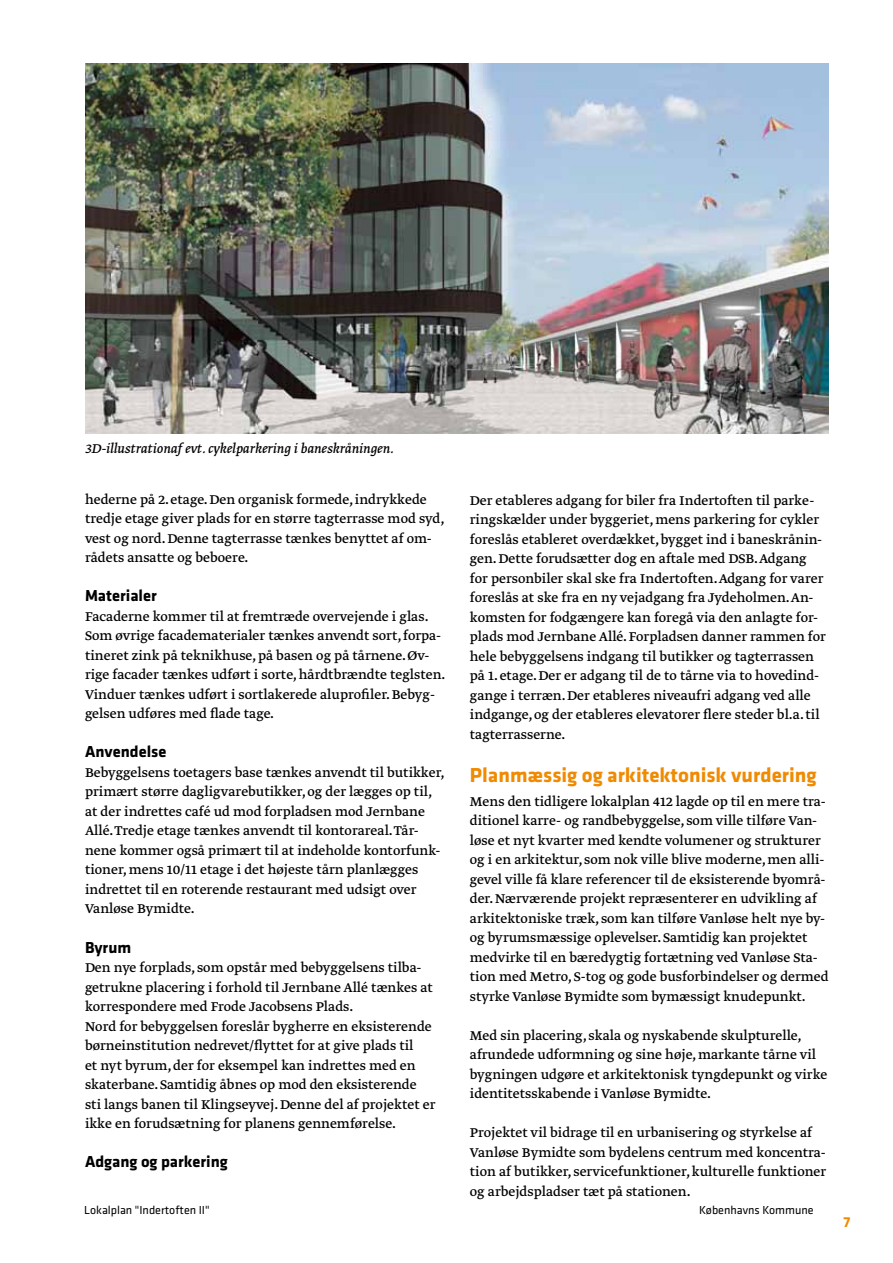
<style>
.page{position:relative;width:893px;height:1263px;background:#fff}
.page>*{position:absolute;margin:0;border:0;box-sizing:border-box;transform-origin:0 0}
.t1{font:700 21px "Klavika";color:#f08a00}
.t2{font:700 16.5px "Klavika";color:#000}
.t3{font:15px/19.5px "Greta Text";color:#000}
.t4{font:italic 15px "Greta Text";color:#000}
.t5{font:700 15px "Klavika";color:#f08a00}
.t6{font:12px "Klavika";color:#000}
</style>
<div class="page">
<img style="left:85px;top:64px;width:743px;height:369px">
<p class="t4" style="left:85px;top:442px;width:310px">3D-illustrationaf evt. cykelparkering i baneskråningen.</p>
<p class="t3" style="left:85px;top:490px;width:361px">hederne på 2. etage. Den organisk formede, indrykkede tredje etage giver plads for en større tagterrasse mod syd, vest og nord. Denne tagterrasse tænkes benyttet af om&shy;rådets ansatte og beboere.</p>
<p class="t2" style="left:85px;top:590px;width:73px">Materialer</p>
<p class="t3" style="left:85px;top:607px;width:362px">Facaderne kommer til at fremtræde overvejende i glas.<br>Som øvrige facadematerialer tænkes anvendt sort, forpa&shy;tineret zink på teknikhuse, på basen og på tårnene. Øv&shy;rige facader tænkes udført i sorte, hårdtbrændte teglsten.<br>Vinduer tænkes udført i sortlakerede aluprofiler. Bebyg&shy;gelsen udføres med flade tage.</p>
<p class="t2" style="left:85px;top:745px;width:83px">Anvendelse</p>
<p class="t3" style="left:85px;top:763px;width:361px">Bebyggelsens toetagers base tænkes anvendt til butikker, primært større dagligvarebutikker, og der lægges op til, at der indrettes café ud mod forpladsen mod Jernbane Allé. Tredje etage tænkes anvendt til kontorareal. Tår&shy;nene kommer også primært til at indeholde kontorfunk&shy;tioner, mens 10/11 etage i det højeste tårn planlægges indrettet til en roterende restaurant med udsigt over Vanløse Bymidte.</p>
<p class="t2" style="left:85px;top:941px;width:48px">Byrum</p>
<p class="t3" style="left:85px;top:958px;width:352px">Den nye forplads, som opstår med bebyggelsens tilba&shy;getrukne placering i forhold til Jernbane Allé tænkes at korrespondere med Frode Jacobsens Plads.<br>Nord for bebyggelsen foreslår bygherre en eksisterende børneinstitution nedrevet/flyttet for at give plads til<br>et nyt byrum, der for eksempel kan indrettes med en skaterbane. Samtidig åbnes op mod den eksisterende sti langs banen til Klingseyvej. Denne del af projektet er ikke en forudsætning for planens gennemførelse.</p>
<p class="t2" style="left:85px;top:1155px;width:144px">Adgang og parkering</p>
<p class="t3" style="left:470px;top:491px;width:358px">Der etableres adgang for biler fra Indertoften til parke&shy;ringskælder under byggeriet, mens parkering for cykler foreslås etableret overdækket, bygget ind i baneskrånin&shy;gen. Dette forudsætter dog en aftale med DSB. Adgang for personbiler skal ske fra Indertoften. Adgang for varer foreslås at ske fra en ny vejadgang fra Jydeholmen. An&shy;komsten for fodgængere kan foregå via den anlagte for&shy;plads mod Jernbane Allé. Forpladsen danner rammen for hele bebyggelsens indgang til butikker og tagterrassen på 1. etage. Der er adgang til de to tårne via to hovedind&shy;gange i terræn. Der etableres niveaufri adgang ved alle indgange, og der etableres elevatorer flere steder bl.a. til tagterrasserne.</p>
<h1 class="t1" style="left:470px;top:767px;width:348px">Planmæssig og arkitektonisk vurdering</h1>
<p class="t3" style="left:470px;top:792px;width:360px">Mens den tidligere lokalplan 412 lagde op til en mere tra&shy;ditionel karre- og randbebyggelse, som ville tilføre Van&shy;løse et nyt kvarter med kendte volumener og strukturer og i en arkitektur, som nok ville blive moderne, men alli&shy;gevel ville få klare referencer til de eksisterende byområ&shy;der. Nærværende projekt repræsenterer en udvikling af arkitektoniske træk, som kan tilføre Vanløse helt nye by&shy;og byrumsmæssige oplevelser. Samtidig kan projektet medvirke til en bæredygtig fortætning ved Vanløse Sta&shy;tion med Metro, S-tog og gode busforbindelser og dermed styrke Vanløse Bymidte som bymæssigt knudepunkt.</p>
<p class="t3" style="left:470px;top:1026px;width:359px">Med sin placering, skala og nyskabende skulpturelle, afrundede udformning og sine høje, markante tårne vil bygningen udgøre et arkitektonisk tyngdepunkt og virke identitetsskabende i Vanløse Bymidte.</p>
<p class="t3" style="left:470px;top:1123px;width:358px">Projektet vil bidrage til en urbanisering og styrkelse af Vanløse Bymidte som bydelens centrum med koncentra&shy;tion af butikker, servicefunktioner, kulturelle funktioner og arbejdspladser tæt på stationen.</p>
<p class="t6" style="left:84px;top:1205px;width:127px">Lokalplan "Indertoften II"</p>
<p class="t6" style="left:699px;top:1205px;width:116px">Københavns Kommune</p>
<p class="t5" style="left:844px;top:1216px;width:8px">7</p>
</div>
